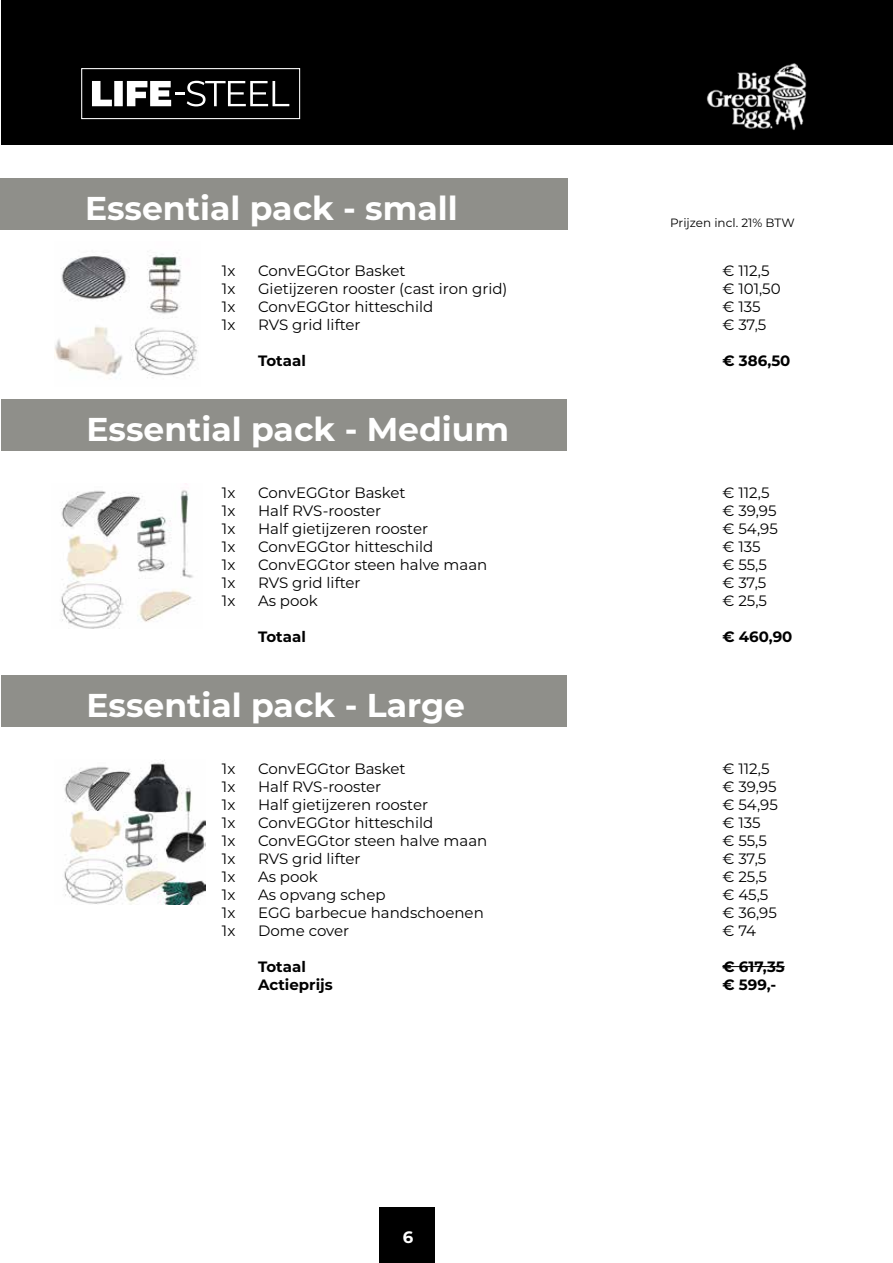
<style>
.page{position:relative;width:893px;height:1263px;background:#fff}
.page>*{position:absolute;margin:0;border:0;box-sizing:border-box;transform-origin:0 0}
.t1{font:700 33px "Montserrat";color:#fff}
.t2{font:700 16.5px "Montserrat";color:#fff}
.t3{font:15px/18px "Montserrat";color:#000}
.t4{font:700 15px/18px "Montserrat";color:#000}
.t5{font:12px "Montserrat";letter-spacing:-.005em;color:#000}
</style>
<div class="page">
<div style="left:2px;top:0;width:891px;height:145px;background:#000"></div>
<img style="left:706px;top:63px;width:101px;height:67px">
<div style="left:81px;top:68px;width:219px;height:51px;border:1px solid #fff"></div>
<svg style="left:92px;top:81px;width:197px;height:25px"></svg>
<div style="left:2px;top:399px;width:565px;height:52px;background:#8f8f8a"></div>
<div style="left:2px;top:675px;width:565px;height:51px;background:#8f8f8a"></div>
<div style="left:0;top:178px;width:567px;height:52px;background:#8f8f8a"></div>
<hr style="left:722px;top:966px;width:63px;height:1px;background:#000">
<div style="left:379px;top:1208px;width:56px;height:55px;background:#000"></div>
<img style="left:54px;top:254px;width:144px;height:124px">
<img style="left:61px;top:483px;width:132px;height:146px">
<img style="left:64px;top:760px;width:142px;height:144px">
<h1 class="t1" style="left:85px;top:185px;width:374px">Essential pack - small</h1>
<p class="t3" style="left:222px;top:262px;width:15px;text-align:justify">1x 1x 1x 1x</p>
<p class="t3" style="left:258px;top:262px;width:251px">ConvEGGtor Basket<br>Gietijzeren rooster (cast iron grid)<br>ConvEGGtor hitteschild<br>RVS grid lifter</p>
<p class="t4" style="left:258px;top:351px;width:49px">Totaal</p>
<h1 class="t1" style="left:87px;top:405px;width:424px">Essential pack - Medium</h1>
<p class="t3" style="left:222px;top:483px;width:15px;text-align:justify">1x 1x 1x 1x 1x 1x 1x</p>
<p class="t3" style="left:258px;top:483px;width:231px">ConvEGGtor Basket<br>Half RVS-rooster<br>Half gietijzeren rooster<br>ConvEGGtor hitteschild<br>ConvEGGtor steen halve maan<br>RVS grid lifter<br>As pook</p>
<p class="t4" style="left:258px;top:627px;width:49px">Totaal</p>
<h1 class="t1" style="left:87px;top:681px;width:380px">Essential pack - Large</h1>
<p class="t3" style="left:222px;top:759px;width:15px;text-align:justify">1x 1x 1x 1x 1x 1x 1x 1x 1x 1x</p>
<p class="t3" style="left:258px;top:759px;width:231px">ConvEGGtor Basket<br>Half RVS-rooster<br>Half gietijzeren rooster<br>ConvEGGtor hitteschild<br>ConvEGGtor steen halve maan<br>RVS grid lifter<br>As pook<br>As opvang schep<br>EGG barbecue handschoenen<br>Dome cover</p>
<p class="t4" style="left:258px;top:956px;width:76px">Totaal<br>Actieprijs</p>
<p class="t2" style="left:403px;top:1225px;width:12px">6</p>
<p class="t5" style="left:670px;top:214px;width:126px">Prijzen incl. 21% BTW</p>
<p class="t3" style="left:722px;top:262px;width:60px">€ 112,5 € 101,50 € 135<br>€ 37,5</p>
<p class="t4" style="left:722px;top:351px;width:70px">€ 386,50</p>
<p class="t3" style="left:722px;top:483px;width:57px">€ 112,5 € 39,95 € 54,95 € 135<br>€ 55,5 € 37,5 € 25,5</p>
<p class="t4" style="left:722px;top:627px;width:72px">€ 460,90</p>
<p class="t3" style="left:722px;top:759px;width:57px">€ 112,5 € 39,95 € 54,95 € 135<br>€ 55,5 € 37,5 € 25,5 € 45,5 € 36,95 € 74</p>
<p class="t4" style="left:722px;top:956px;width:64px">€ 617,35 € 599,-</p>
</div>
